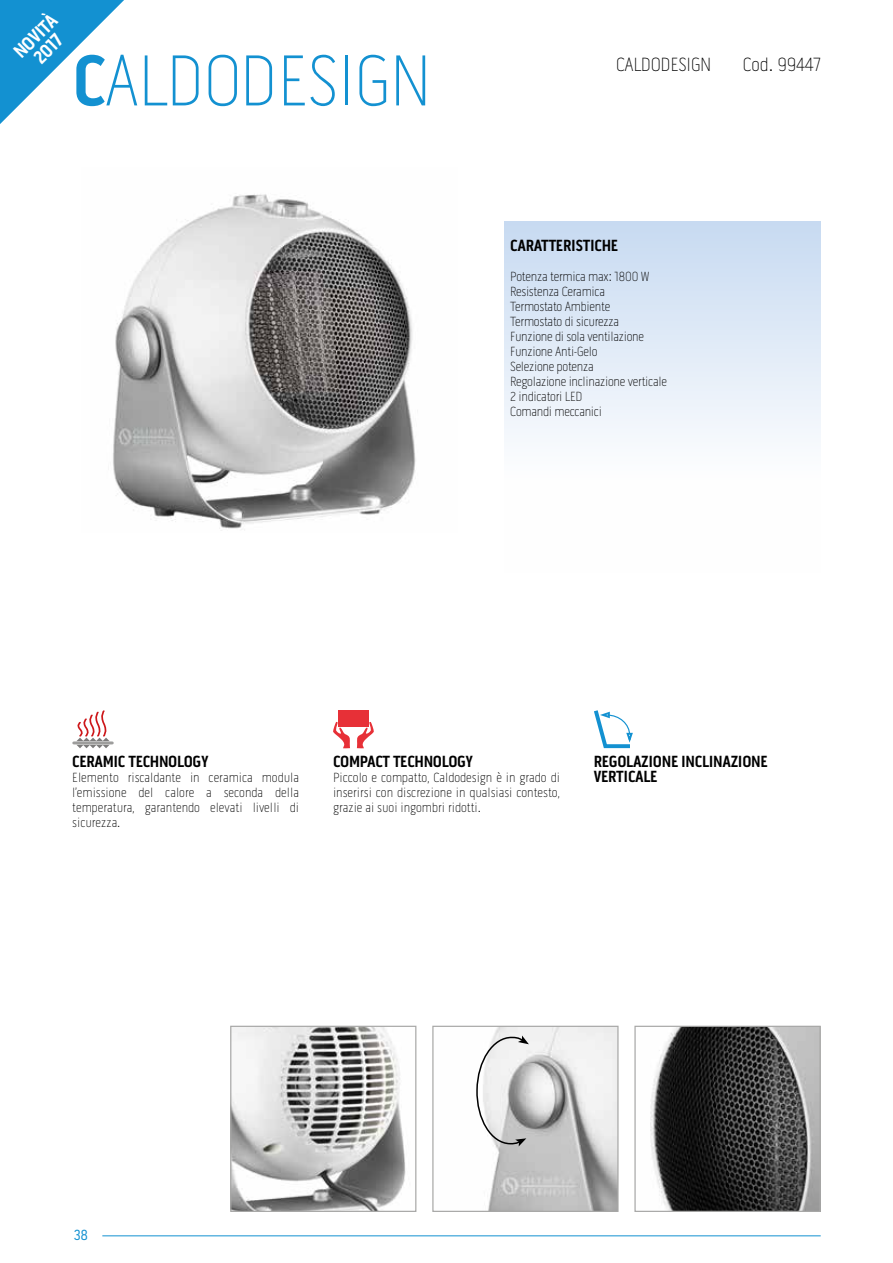
<style>
.page{position:relative;width:893px;height:1263px;background:#fff}
.page>*{position:absolute;margin:0;border:0;box-sizing:border-box;transform-origin:0 0}
.t1{font:100 73.5px "Pill Gothic 300 mg";letter-spacing:-.02em;color:#1391d1}
.t2{font:100 19.5px "Pill Gothic 300 mg";letter-spacing:-.02em;color:#000}
.t3{font:700 19.5px/18px "Pill Gothic 300 mg";color:#fff;text-align:center}
.t4{font:700 16.5px/15px "Pill Gothic 300 mg";letter-spacing:-.02em;color:#000}
.t5{font:15px "Pill Gothic 300 mg";color:#1391d1}
.t6{font:100 13.5px/15px "Pill Gothic 300 mg";letter-spacing:-.02em;color:#000;text-align:justify}
.s1{font-weight:700}
</style>
<div class="page">
<hr style="left:102px;top:1235px;width:719px;height:1px;background:#1391d1">
<img style="left:113px;top:194px;width:303px;height:337px">
<div style="left:504px;top:221px;width:317px;height:352px;background:linear-gradient(to bottom,#cadcf2,#fff)"></div>
<img style="left:488px;top:1028px;width:129px;height:182px">
<div style="left:432px;top:1026px;width:187px;height:186px;border:1px solid #a8a8a7"></div>
<img style="left:232px;top:1028px;width:174px;height:182px">
<div style="left:230px;top:1026px;width:186px;height:186px;border:1px solid #a8a8a7"></div>
<img style="left:650px;top:1028px;width:169px;height:182px">
<div style="left:634px;top:1026px;width:187px;height:186px;border:1px solid #a8a8a7"></div>
<hr style="left:74px;top:741px;width:38px;height:3px;background:#9d9d9c">
<svg style="left:74px;top:710px;width:36px;height:38px"></svg>
<div style="left:338px;top:710px;width:31px;height:17px;background:#e73037"></div>
<svg style="left:333px;top:721px;width:41px;height:27px"></svg>
<svg style="left:594px;top:710px;width:39px;height:39px"></svg>
<svg style="left:0;top:0;width:124px;height:124px"></svg>
<svg style="left:476px;top:1035px;width:53px;height:111px"></svg>
<h2 class="t3" style="left:11px;top:48px;width:54px;rotate:-45deg">NOVITÀ<br>2017</h2>
<h1 class="t1" style="left:72px;top:38px;width:361px"><span class="s1">C</span>ALDODESIGN</h1>
<h2 class="t2" style="left:616px;top:53px;width:97px">CALDODESIGN</h2>
<h2 class="t2" style="left:743px;top:53px;width:79px">Cod. 99447</h2>
<p class="t4" style="left:510px;top:238px;width:109px">CARATTERISTICHE</p>
<p class="t6" style="left:510px;top:269px;width:158px;text-align:left">Potenza termica max: 1800 W<br>Resistenza Ceramica<br>Termostato Ambiente<br>Termostato di sicurezza<br>Funzione di sola ventilazione<br>Funzione Anti-Gelo<br>Selezione potenza<br>Regolazione inclinazione verticale<br>2 indicatori LED<br>Comandi meccanici</p>
<p class="t4" style="left:72px;top:754px;width:138px">CERAMIC TECHNOLOGY</p>
<p class="t6" style="left:72px;top:769px;width:228px">Elemento riscaldante in ceramica modula l’emissione del calore a seconda della temperatura, garantendo elevati livelli di sicurezza.</p>
<p class="t4" style="left:333px;top:754px;width:142px">COMPACT TECHNOLOGY</p>
<p class="t6" style="left:333px;top:769px;width:228px">Piccolo e compatto, Caldodesign è in grado di inserirsi con discrezione in qualsiasi contesto, grazie ai suoi ingombri ridotti.</p>
<p class="t4" style="left:594px;top:754px;width:175px">REGOLAZIONE INCLINAZIONE<br>VERTICALE</p>
<p class="t5" style="left:74px;top:1226px;width:16px">38</p>
</div>
